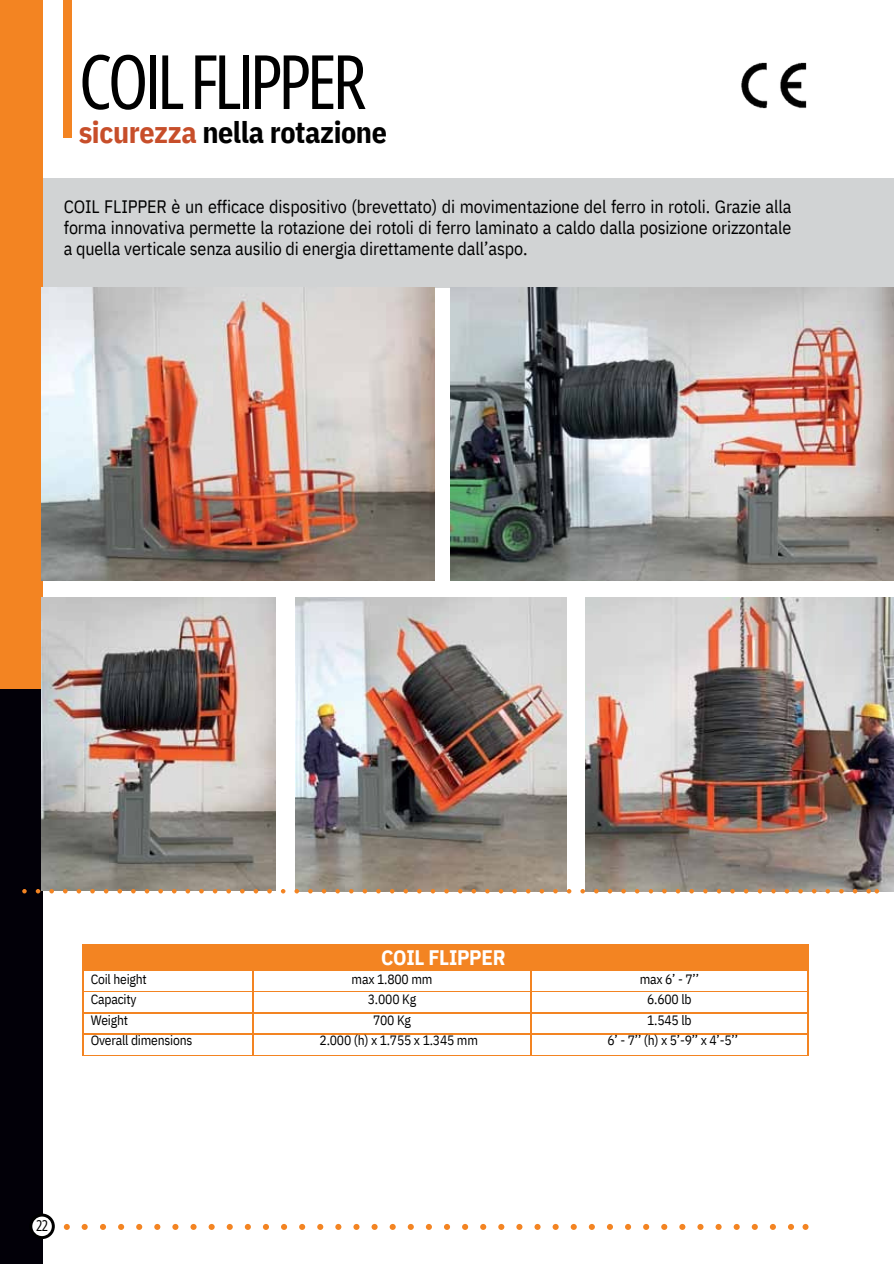
<style>
.page{position:relative;width:894px;height:1264px;background:#fff}
.page>*{position:absolute;margin:0;border:0;box-sizing:border-box;transform-origin:0 0}
.t1{font:75px "Open Sans Condensed";letter-spacing:-.055em;color:#000}
.t2{font:700 30px "IBM Plex Sans Cond";letter-spacing:-.015em;color:#000}
.t3{font:700 21px "IBM Plex Sans Cond";letter-spacing:-.015em;color:#fff}
.t4{font:18px/21.3px "IBM Plex Sans Cond";letter-spacing:-.005em;color:#000;text-align:justify}
.t5{font:15px "Open Sans Condensed";color:#000}
.t6{font:13.5px "IBM Plex Sans Cond";letter-spacing:-.015em;color:#000}
.s1{color:#c74e2a}
</style>
<div class="page">
<div style="left:0;top:179px;width:893px;height:108px;background:#d1d3d4"></div>
<div style="left:64px;top:0;width:7px;height:138px;background:#f38422"></div>
<div style="left:0;top:0;width:42px;height:710px;background:#f38422"></div>
<div style="left:0;top:689px;width:42px;height:574px;background:#020008"></div>
<svg style="left:32px;top:1213px;width:23px;height:25px"></svg>
<svg style="left:64px;top:1223px;width:744px;height:6px"></svg>
<img style="left:741px;top:62px;width:66px;height:47px">
<div style="left:83px;top:944px;width:724px;height:26px;background:#f38422"></div>
<hr style="left:82px;top:944px;width:171px;height:1px;background:#f38422">
<hr style="left:530px;top:944px;width:278px;height:1px;background:#f38422">
<hr style="left:82px;top:991px;width:171px;height:1px;background:#f38422">
<hr style="left:253px;top:991px;width:277px;height:1px;background:#f38422">
<hr style="left:530px;top:991px;width:278px;height:1px;background:#f38422">
<hr style="left:82px;top:1012px;width:171px;height:1px;background:#f38422">
<hr style="left:253px;top:1012px;width:277px;height:1px;background:#f38422">
<hr style="left:530px;top:1012px;width:278px;height:1px;background:#f38422">
<hr style="left:82px;top:1033px;width:171px;height:1px;background:#f38422">
<svg style="left:82px;top:945px;width:1px;height:109px"></svg>
<hr style="left:253px;top:1033px;width:277px;height:1px;background:#f38422">
<svg style="left:253px;top:970px;width:1px;height:84px"></svg>
<hr style="left:530px;top:1033px;width:278px;height:1px;background:#f38422">
<svg style="left:530px;top:970px;width:1px;height:84px"></svg>
<svg style="left:807px;top:945px;width:1px;height:109px"></svg>
<hr style="left:82px;top:1054px;width:171px;height:1px;background:#f38422">
<hr style="left:253px;top:1054px;width:277px;height:1px;background:#f38422">
<hr style="left:530px;top:1054px;width:278px;height:1px;background:#f38422">
<img style="left:42px;top:597px;width:234px;height:292px">
<img style="left:42px;top:287px;width:392px;height:294px">
<img style="left:295px;top:597px;width:271px;height:292px">
<img style="left:451px;top:287px;width:442px;height:294px">
<img style="left:586px;top:597px;width:307px;height:294px">
<svg style="left:22px;top:889px;width:856px;height:4px"></svg>
<p class="t1" style="left:79px;top:29px;width:326px">COILFLIPPER2</p>
<p class="t2" style="left:79px;top:112px;width:310px"><span class="s1">sicurezza</span> nella rotazione</p>
<p class="t4" style="left:64px;top:195px;width:729px">COIL FLIPPER è un efficace dispositivo (brevettato) di movimentazione del ferro in rotoli. Grazie alla forma innovativa permette la rotazione dei rotoli di ferro laminato a caldo dalla posizione orizzontale a quella verticale senza ausilio di energia direttamente dall’aspo.</p>
<p class="t6" style="left:91px;top:970px;width:58px">Coil height</p>
<p class="t6" style="left:91px;top:990px;width:47px">Capacity</p>
<h2 class="t6" style="left:91px;top:1010px;width:39px">Weight</h2>
<p class="t6" style="left:91px;top:1031px;width:103px">Overall dimensions</p>
<p class="t5" style="left:36px;top:1215px;width:13px">22</p>
<p class="t3" style="left:381px;top:943px;width:141px">COIL FLIPPER 2</p>
<p class="t6" style="left:351px;top:970px;width:82px">max 1.800 mm</p>
<p class="t6" style="left:368px;top:990px;width:50px">3.000 Kg</p>
<p class="t6" style="left:373px;top:1010px;width:39px">700 Kg</p>
<p class="t6" style="left:319px;top:1031px;width:160px">2.000 (h) x 1.755 x 1.345 mm</p>
<p class="t6" style="left:639px;top:970px;width:61px">max 6’ - 7’’</p>
<p class="t6" style="left:647px;top:990px;width:46px">6.600 lb</p>
<p class="t6" style="left:647px;top:1010px;width:46px">1.545 lb</p>
<p class="t6" style="left:607px;top:1031px;width:132px">6’ - 7’’ (h) x 5’-9’’ x 4’-5’’</p>
</div>
